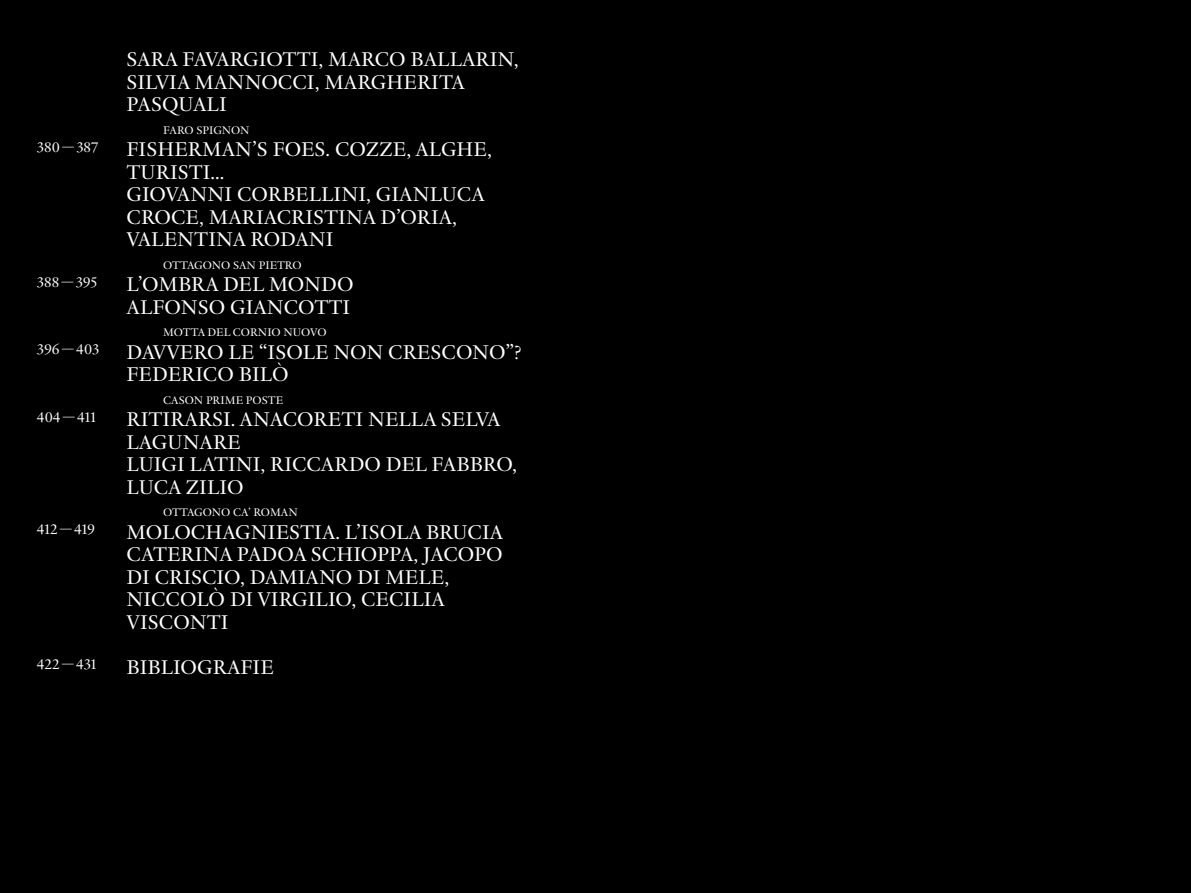
<style>
.page{position:relative;width:1191px;height:893px;background:#000}
.page>*{position:absolute;margin:0;border:0;box-sizing:border-box;transform-origin:0 0}
.t1{font:20.25px/22.5px "J Jannon";letter-spacing:.005em;color:#fff}
.t2{font:14.25px "J Jannon";color:#fff}
.t3{font:11.25px "J Jannon";color:#fff}
</style>
<div class="page">
<p class="t1" style="left:126px;top:47px;width:394px">SARA FAVARGIOTTI, MARCO BALLARIN,<br>SILVIA MANNOCCI, MARGHERITA<br>PASQUALI</p>
<p class="t3" style="left:163px;top:122px;width:88px">FARO SPIGNON</p>
<p class="t2" style="left:37px;top:136px;width:63px">380 — 387</p>
<p class="t1" style="left:126px;top:137px;width:367px">FISHERMAN’S FOES. COZZE, ALGHE,<br>TURISTI...<br>GIOVANNI CORBELLINI, GIANLUCA<br>CROCE, MARIACRISTINA D’ORIA,<br>VALENTINA RODANI</p>
<p class="t3" style="left:163px;top:257px;width:140px">OTTAGONO SAN PIETRO</p>
<p class="t2" style="left:37px;top:271px;width:62px">388 — 395</p>
<p class="t1" style="left:126px;top:272px;width:229px">L’OMBRA DEL MONDO<br>ALFONSO GIANCOTTI</p>
<p class="t3" style="left:163px;top:324px;width:165px">MOTTA DEL CORNIO NUOVO</p>
<p class="t2" style="left:37px;top:339px;width:64px">396 — 403</p>
<p class="t1" style="left:126px;top:339px;width:396px">DAVVERO LE “ISOLE NON CRESCONO”?<br>FEDERICO BILÒ</p>
<p class="t3" style="left:163px;top:392px;width:121px">CASON PRIME POSTE</p>
<p class="t2" style="left:37px;top:406px;width:60px">404 — 411</p>
<p class="t1" style="left:126px;top:407px;width:392px">RITIRARSI. ANACORETI NELLA SELVA<br>LAGUNARE<br>LUIGI LATINI, RICCARDO DEL FABBRO,<br>LUCA ZILIO</p>
<p class="t3" style="left:163px;top:504px;width:136px">OTTAGONO CA’ ROMAN</p>
<p class="t2" style="left:37px;top:519px;width:60px">412 — 419</p>
<p class="t1" style="left:126px;top:519px;width:378px">MOLOCHAGNIESTIA. L’ISOLA BRUCIA<br>CATERINA PADOA SCHIOPPA, JACOPO<br>DI CRISCIO, DAMIANO DI MELE,<br>NICCOLÒ DI VIRGILIO, CECILIA<br>VISCONTI</p>
<p class="t2" style="left:37px;top:654px;width:61px">422 — 431</p>
<p class="t1" style="left:126px;top:654px;width:149px">BIBLIOGRAFIE</p>
</div>
